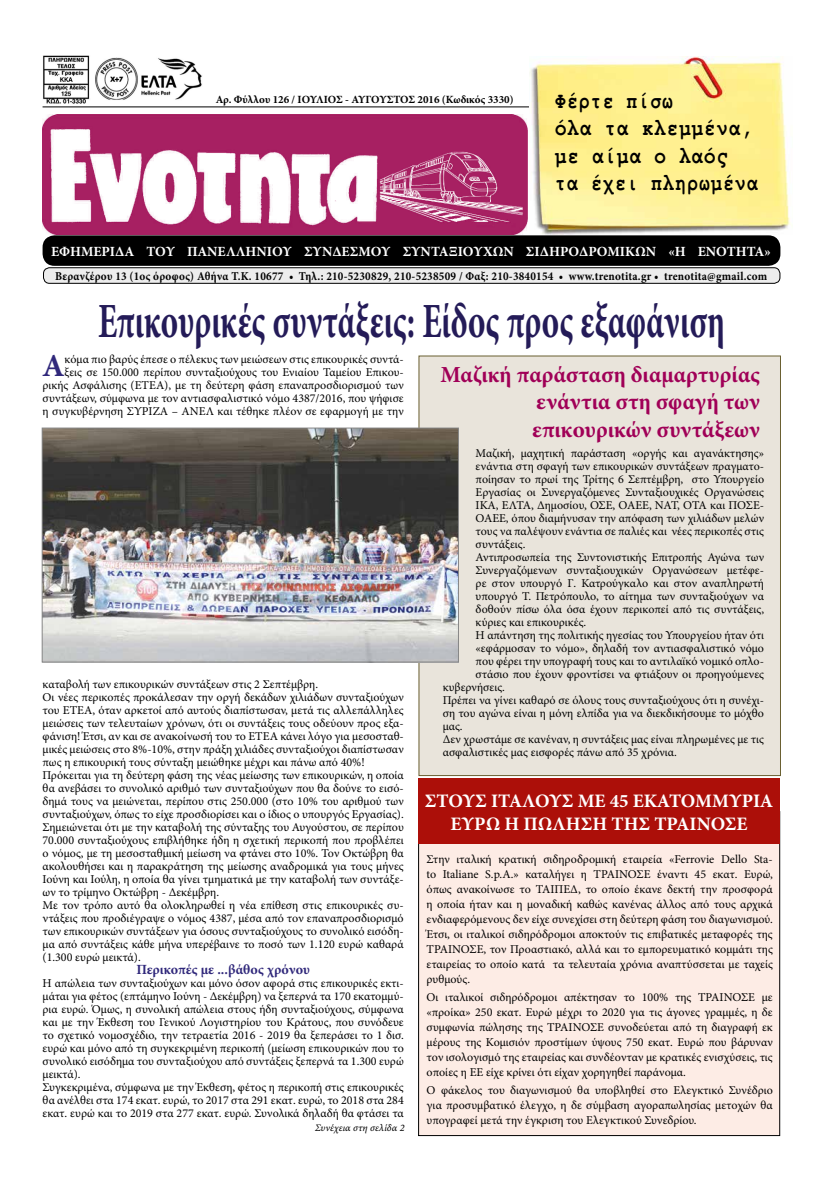
<style>
.page{position:relative;width:823px;height:1191px;background:#fff}
.page>*{position:absolute;margin:0;border:0;box-sizing:border-box;transform-origin:0 0}
.t1{font:700 49.2px "Minion Pro";letter-spacing:.005em;color:#241b58;scale:.67 1}
.t2{font:700 32px "Minion Pro";color:#30287b}
.t3{font:700 23.5px/27.5px "Courier New";letter-spacing:.02em;color:#000;scale:.82 1}
.t4{font:700 23px/27.6px "Minion Pro";color:#a00057;text-align:justify}
.t5{font:700 19px/22.8px "Minion Pro";color:#fff;text-align:center}
.t6{font:700 14px "Minion Pro";color:#fff}
.t7{font:700 14px "Minion Pro";color:#30287b}
.t8{font:12px/13px "Minion Pro";color:#000;text-align:justify}
.t9{font:700 12px "Minion Pro";letter-spacing:.02em;color:#000;scale:.93 1}
.t10{font:700 11px "Minion Pro";color:#000}
.t11{font:10px "Minion Pro It Capt";color:#000}
</style>
<div class="page">
<div style="left:418px;top:356px;width:362px;height:419px;background:#e9e4db"></div>
<hr style="left:43px;top:106px;width:737px;height:1px;background:#000">
<img style="left:529px;top:57px;width:262px;height:178px">
<img style="left:43px;top:115px;width:484px;height:119px">
<div style="left:43px;top:235px;width:737px;height:31px;background:#000;border-radius:12px"></div>
<img style="left:43px;top:55px;width:159px;height:48px">
<div style="left:43px;top:268px;width:736px;height:15px;background:#ededed;border-radius:6px"></div>
<div style="left:43px;top:267px;width:736px;height:16px;border:1px solid #000;border-radius:6px"></div>
<div style="left:418px;top:811px;width:361px;height:324px;background:#fdece5"></div>
<div style="left:418px;top:779px;width:361px;height:65px;background:#ac0f09"></div>
<img style="left:44px;top:430px;width:412px;height:230px">
<div style="left:42px;top:428px;width:416px;height:234px;border:1px solid #878787"></div>
<p class="t10" style="left:215px;top:92px;width:299px">Αρ. Φύλλου 126 / ΙΟΥΛΙΟΣ - ΑΥΓΟΥΣΤΟΣ 2016 (Κωδικός 3330)</p>
<h3 class="t3" style="left:554px;top:86px;width:249px">Φέρτε πίσω<br>όλα τα κλεμμένα, με αίμα ο λαός<br>τα έχει πληρωμένα</h3>
<p class="t6" style="left:51px;top:241px;width:721px">ΕΦΗΜΕΡΙΔΑ ΤΟΥ ΠΑΝΕΛΛΗΝΙΟΥ ΣΥΝΔΕΣΜΟΥ ΣΥΝΤΑΞΙΟΥΧΩΝ ΣΙΔΗΡΟΔΡΟΜΙΚΩΝ «Η ΕΝΟΤΗΤΑ»</p>
<p class="t9" style="left:55px;top:267px;width:766px">Βερανζέρου 13 (1ος όροφος) Αθήνα Τ.Κ. 10677 • Τηλ.: 210-5230829, 210-5238509 / Φαξ: 210-3840154 • www.trenotita.gr • trenotita@gmail.com</p>
<h1 class="t1" style="left:98px;top:286px;width:936px">Επικουρικές συντάξεις: Είδος προς εξαφάνιση</h1>
<p class="t8" style="left:43px;top:353px;width:362px;text-align:right">κόμα πιο βαρύς έπεσε ο πέλεκυς των μειώσεων στις επικουρικές συντά-<br>ξεις σε 150.000 περίπου συνταξιούχους του Ενιαίου Ταμείου Επικου&shy;ρικής Ασφάλισης (ΕΤΕΑ), με τη δεύτερη φάση επαναπροσδιορισμού των συντάξεων, σύμφωνα με τον αντιασφαλιστικό νόμο 4387/2016, που ψήφισε η συγκυβέρνηση ΣΥΡΙΖΑ – ΑΝΕΛ και τέθηκε πλέον σε εφαρμογή με την</p>
<h2 class="t2" style="left:42px;top:343px;width:24px">A</h2>
<p class="t8" style="left:43px;top:678px;width:362px;text-align:left">καταβολή των επικουρικών συντάξεων στις 2 Σεπτέμβρη.<br>Οι νέες περικοπές προκάλεσαν την οργή δεκάδων χιλιάδων συνταξιούχων του ΕΤΕΑ, όταν αρκετοί από αυτούς διαπίστωσαν, μετά τις αλλεπάλληλες μειώσεις των τελευταίων χρόνων, ότι οι συντάξεις τους οδεύουν προς εξα&shy;φάνιση! Έτσι, αν και σε ανακοίνωσή του το ΕΤΕΑ κάνει λόγο για μεσοσταθ&shy;μικές μειώσεις στο 8%-10%, στην πράξη χιλιάδες συνταξιούχοι διαπίστωσαν πως η επικουρική τους σύνταξη μειώθηκε μέχρι και πάνω από 40%!<br>Πρόκειται για τη δεύτερη φάση της νέας μείωσης των επικουρικών, η οποία θα ανεβάσει το συνολικό αριθμό των συνταξιούχων που θα δούνε το εισό&shy;δημά τους να μειώνεται, περίπου στις 250.000 (στο 10% του αριθμού των συνταξιούχων, όπως το είχε προσδιορίσει και ο ίδιος ο υπουργός Εργασίας).<br>Σημειώνεται ότι με την καταβολή της σύνταξης του Αυγούστου, σε περίπου 70.000 συνταξιούχους επιβλήθηκε ήδη η σχετική περικοπή που προβλέπει ο νόμος, με τη μεσοσταθμική μείωση να φτάνει στο 10%. Τον Οκτώβρη θα ακολουθήσει και η παρακράτηση της μείωσης αναδρομικά για τους μήνες Ιούνη και Ιούλη, η οποία θα γίνει τμηματικά με την καταβολή των συντάξε&shy;ων το τρίμηνο Οκτώβρη - Δεκέμβρη.<br>Με τον τρόπο αυτό θα ολοκληρωθεί η νέα επίθεση στις επικουρικές συ&shy;ντάξεις που προδιέγραψε ο νόμος 4387, μέσα από τον επαναπροσδιορισμό των επικουρικών συντάξεων για όσους συνταξιούχους το συνολικό εισόδη&shy;μα από συντάξεις κάθε μήνα υπερέβαινε το ποσό των 1.120 ευρώ καθαρά (1.300 ευρώ μεικτά).</p>
<p class="t7" style="left:136px;top:960px;width:175px">Περικοπές με ...βάθος χρόνου</p>
<p class="t8" style="left:43px;top:977px;width:362px;text-align:left">Η απώλεια των συνταξιούχων και μόνο όσον αφορά στις επικουρικές εκτι&shy;μάται για φέτος (επτάμηνο Ιούνη - Δεκέμβρη) να ξεπερνά τα 170 εκατομμύ&shy;ρια ευρώ. Όμως, η συνολική απώλεια στους ήδη συνταξιούχους, σύμφωνα και με την Έκθεση του Γενικού Λογιστηρίου του Κράτους, που συνόδευε το σχετικό νομοσχέδιο, την τετραετία 2016 - 2019 θα ξεπεράσει το 1 δισ. ευρώ και μόνο από τη συγκεκριμένη περικοπή (μείωση επικουρικών που το συνολικό εισόδημα του συνταξιούχου από συντάξεις ξεπερνά τα 1.300 ευρώ μεικτά).<br>Συγκεκριμένα, σύμφωνα με την Έκθεση, φέτος η περικοπή στις επικουρικές θα ανέλθει στα 174 εκατ. ευρώ, το 2017 στα 291 εκατ. ευρώ, το 2018 στα 284 εκατ. ευρώ και το 2019 στα 277 εκατ. ευρώ. Συνολικά δηλαδή θα φτάσει τα</p>
<p class="t11" style="left:315px;top:1120px;width:91px">Συνέχεια στη σελίδα 2</p>
<h3 class="t4" style="left:532px;top:360px;width:229px;text-indent:-92px">Μαζική παράσταση διαμαρτυρίας ενάντια στη σφαγή των επικουρικών συντάξεων</h3>
<p class="t8" style="left:475px;top:446px;width:290px">Μαζική, μαχητική παράσταση «οργής και αγανάκτησης»</p>
<p class="t8" style="left:475px;top:459px;width:290px">ενάντια στη σφαγή των επικουρικών συντάξεων πραγματο-</p>
<p class="t8" style="left:475px;top:472px;width:290px">ποίησαν το πρωί της Τρίτης 6 Σεπτέμβρη, στο Υπουργείο</p>
<p class="t8" style="left:475px;top:485px;width:290px">Εργασίας οι Συνεργαζόμενες Συνταξιουχικές Οργανώσεις</p>
<p class="t8" style="left:475px;top:498px;width:290px">ΙΚΑ, ΕΛΤΑ, Δημοσίου, ΟΣΕ, ΟΑΕΕ, ΝΑΤ, ΟΤΑ και ΠΟΣΕ-</p>
<p class="t8" style="left:475px;top:511px;width:290px">ΟΑΕΕ, όπου διαμήνυσαν την απόφαση των χιλιάδων μελών</p>
<p class="t8" style="left:475px;top:524px;width:290px">τους να παλέψουν ενάντια σε παλιές και νέες περικοπές στις</p>
<p class="t8" style="left:475px;top:537px;width:51px">συντάξεις.</p>
<p class="t8" style="left:475px;top:550px;width:290px">Αντιπροσωπεία της Συντονιστικής Επιτροπής Αγώνα των</p>
<p class="t8" style="left:475px;top:563px;width:290px">Συνεργαζόμενων συνταξιουχικών Οργανώσεων μετέφε-</p>
<p class="t8" style="left:475px;top:576px;width:290px">ρε στον υπουργό Γ. Κατρούγκαλο και στον αναπληρωτή</p>
<p class="t8" style="left:475px;top:589px;width:290px">υπουργό Τ. Πετρόπουλο, το αίτημα των συνταξιούχων να</p>
<p class="t8" style="left:475px;top:602px;width:290px">δοθούν πίσω όλα όσα έχουν περικοπεί από τις συντάξεις,</p>
<p class="t8" style="left:475px;top:615px;width:112px">κύριες και επικουρικές.</p>
<p class="t8" style="left:475px;top:628px;width:290px">Η απάντηση της πολιτικής ηγεσίας του Υπουργείου ήταν ότι</p>
<p class="t8" style="left:475px;top:641px;width:290px">«εφάρμοσαν το νόμο», δηλαδή τον αντιασφαλιστικό νόμο</p>
<p class="t8" style="left:475px;top:654px;width:290px">που φέρει την υπογραφή τους και το αντιλαϊκό νομικό οπλο-</p>
<p class="t8" style="left:475px;top:667px;width:290px">στάσιο που έχουν φροντίσει να φτιάξουν οι προηγούμενες</p>
<p class="t8" style="left:442px;top:680px;width:64px">κυβερνήσεις.</p>
<p class="t8" style="left:442px;top:693px;width:323px">Πρέπει να γίνει καθαρό σε όλους τους συνταξιούχους ότι η συνέχι-</p>
<p class="t8" style="left:442px;top:706px;width:322px">ση του αγώνα είναι η μόνη ελπίδα για να διεκδικήσουμε το μόχθο</p>
<p class="t8" style="left:442px;top:719px;width:21px">μας.</p>
<p class="t8" style="left:442px;top:732px;width:322px">Δεν χρωστάμε σε κανέναν, η συντάξεις μας είναι πληρωμένες με τις</p>
<p class="t8" style="left:442px;top:745px;width:236px">ασφαλιστικές μας εισφορές πάνω από 35 χρόνια.</p>
<h3 class="t5" style="left:424px;top:789px;width:350px">ΣΤΟΥΣ ΙΤΑΛΟΥΣ ΜΕ 45 ΕΚΑΤΟΜΜΥΡΙΑ<br>ΕΥΡΩ Η ΠΩΛΗΣΗ ΤΗΣ ΤΡΑΙΝΟΣΕ</h3>
<p class="t8" style="left:426px;top:851px;width:347px;line-height:15px">Στην ιταλική κρατική σιδηροδρομική εταιρεία «Ferrovie Dello Sta&shy;to Italiane S.p.A.» καταλήγει η ΤΡΑΙΝΟΣΕ έναντι 45 εκατ. Ευρώ, όπως ανακοίνωσε το ΤΑΙΠΕΔ, το οποίο έκανε δεκτή την προσφορά η οποία ήταν και η μοναδική καθώς κανένας άλλος από τους αρχικά ενδιαφερόμενους δεν είχε συνεχίσει στη δεύτερη φάση του διαγωνισμού.<br>Έτσι, οι ιταλικοί σιδηρόδρομοι αποκτούν τις επιβατικές μεταφορές της ΤΡΑΙΝΟΣΕ, τον Προαστιακό, αλλά και το εμπορευματικό κομμάτι της εταιρείας το οποίο κατά τα τελευταία χρόνια αναπτύσσεται με ταχείς ρυθμούς.</p>
<p class="t8" style="left:426px;top:989px;width:347px;line-height:15px">Οι ιταλικοί σιδηρόδρομοι απέκτησαν το 100% της ΤΡΑΙΝΟΣΕ με «προίκα» 250 εκατ. Ευρώ μέχρι το 2020 για τις άγονες γραμμές, η δε συμφωνία πώλησης της ΤΡΑΙΝΟΣΕ συνοδεύεται από τη διαγραφή εκ μέρους της Κομισιόν προστίμων ύψους 750 εκατ. Ευρώ που βάρυναν τον ισολογισμό της εταιρείας και συνδέονταν με κρατικές ενισχύσεις, τις οποίες η ΕΕ είχε κρίνει ότι είχαν χορηγηθεί παράνομα.</p>
<p class="t8" style="left:426px;top:1082px;width:347px;line-height:15px">Ο φάκελος του διαγωνισμού θα υποβληθεί στο Ελεγκτικό Συνέδριο για προσυμβατικό έλεγχο, η δε σύμβαση αγοραπωλησίας μετοχών θα υπογραφεί μετά την έγκριση του Ελεγκτικού Συνεδρίου.</p>
</div>
